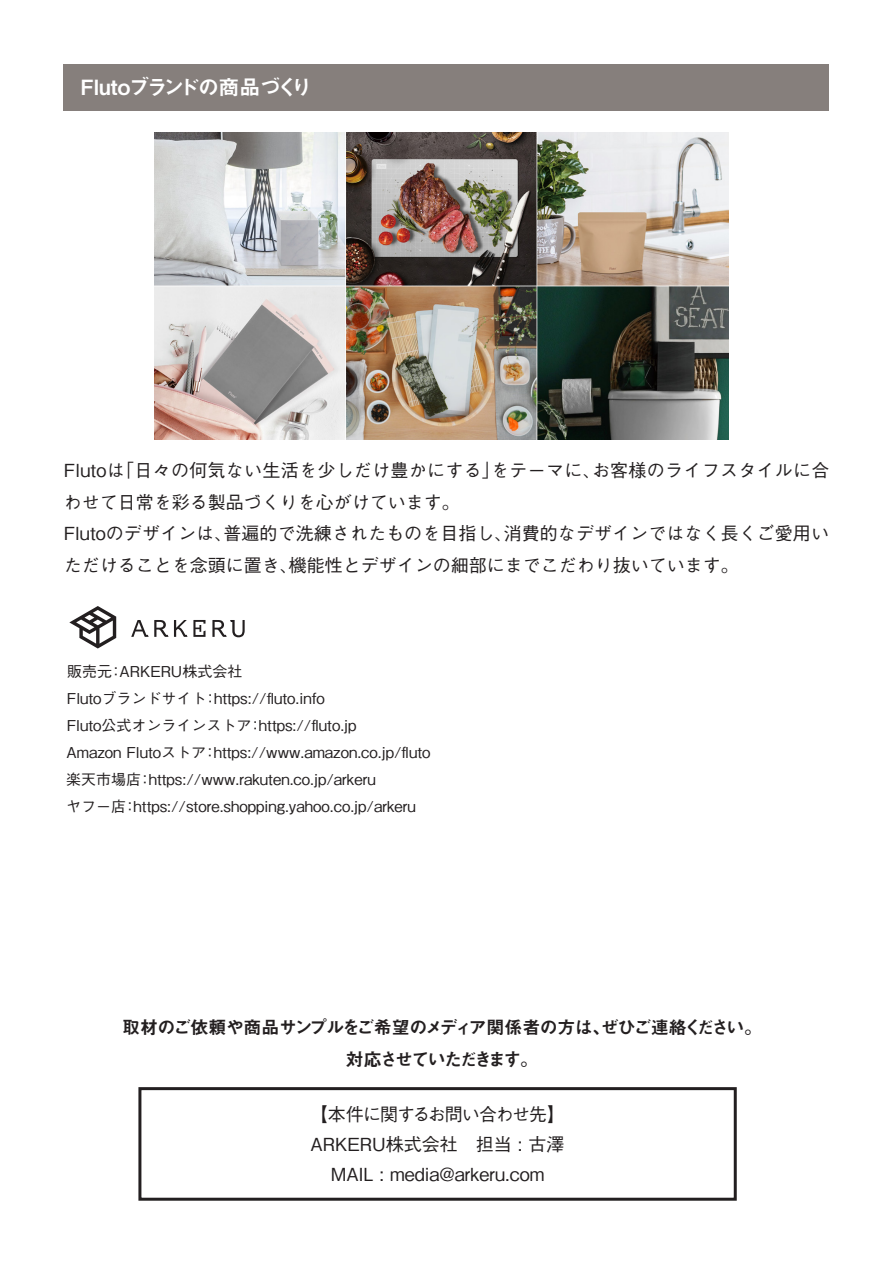
<style>
.page{position:relative;width:893px;height:1263px;background:#fff}
.page>*{position:absolute;margin:0;border:0;box-sizing:border-box;transform-origin:0 0}
.t1{font:21px "Midashi Go Pro MB31";letter-spacing:-.035em;color:#fff}
.t2{font:500 18px/31.5px "Gothic BBB Pro";color:#231f20}
.t3{font:18px/31.5px "Midashi Go Pro MB31";letter-spacing:-.095em;color:#231f20;text-align:center}
.t4{font:500 15px/27px "Gothic BBB Pro";color:#231f20}
</style>
<div class="page">
<div style="left:64px;top:64px;width:765px;height:47px;background:#867f7c"></div>
<svg style="left:69px;top:606px;width:47px;height:42px"></svg>
<svg style="left:131px;top:620px;width:56px;height:17px"></svg>
<svg style="left:212px;top:620px;width:33px;height:17px"></svg>
<svg style="left:193px;top:620px;width:13px;height:17px"></svg>
<img style="left:155px;top:133px;width:574px;height:306px">
<div style="left:138px;top:1087px;width:599px;height:114px;border:3px solid #231f20"></div>
<h1 class="t1" style="left:80px;top:70px;width:233px">Flutoブランドの商品づくり</h1>
<p class="t2" style="left:64px;top:452px;width:767px">Flutoは「日々の何気ない生活を少しだけ豊かにする」をテーマに、お客様のライフスタイルに合わせて日常を彩る製品づくりを心がけています。<br>Flutoのデザインは、普遍的で洗練されたものを目指し、消費的なデザインではなく長くご愛用いただけることを念頭に置き、機能性とデザインの細部にまでこだわり抜いています。</p>
<p class="t4" style="left:66px;top:656px;width:366px">販売元：ARKERU株式会社<br>Flutoブランドサイト：https://fluto.info<br>Fluto公式オンラインストア：https://fluto.jp<br>Amazon Flutoストア：https://www.amazon.co.jp/fluto楽天市場店：https://www.rakuten.co.jp/arkeru<br>ヤフー店：https://store.shopping.yahoo.co.jp/arkeru</p>
<p class="t3" style="left:122px;top:1010px;width:641px">取材のご依頼や商品サンプルをご希望のメディア関係者の方は、ぜひご連絡ください。対応させていただきます。</p>
<p class="t2" style="left:310px;top:1097px;width:257px;line-height:30px;text-align:center">【本件に関するお問い合わせ先】<br>ARKERU株式会社　担当 : 古澤<br>MAIL : media@arkeru.com</p>
</div>
